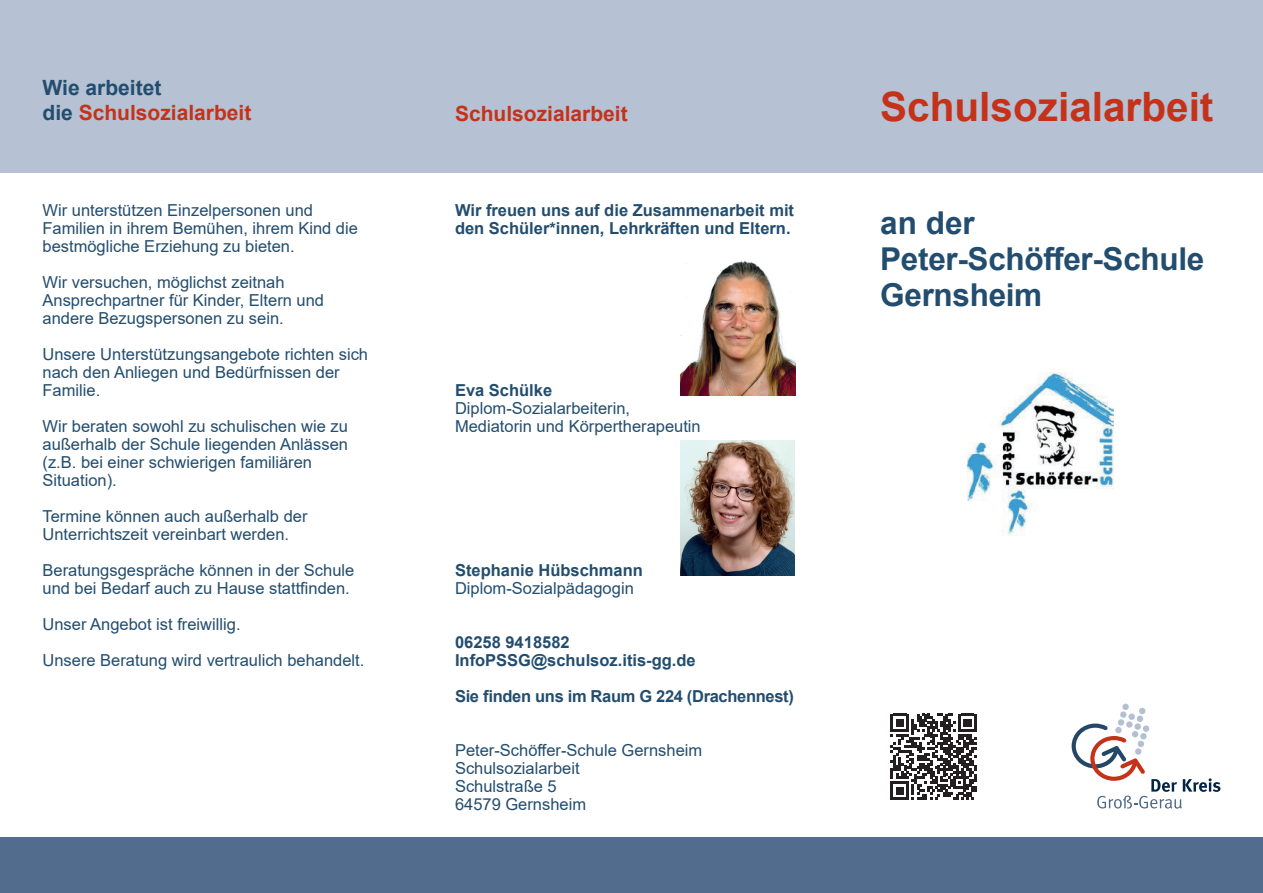
<style>
.page{position:relative;width:1263px;height:893px;background:#fff}
.page>*{position:absolute;margin:0;border:0;box-sizing:border-box;transform-origin:0 0}
.t1{font:700 40.5px "Arial";color:#c5321a}
.t2{font:700 31.5px/36px "Arial";letter-spacing:-.01em;color:#234d6e}
.t3{font:700 21px "Arial";color:#c5321a}
.t4{font:700 21px "Arial";color:#234d6e}
.t5{font:16.5px/18px "Arial";color:#234d6e}
.t6{font:700 16.5px/18px "Arial";color:#234d6e}
.t7{font:700 16.5px "Arial";letter-spacing:-.02em;color:#234d6e}
.s1{color:#234d6e}
</style>
<div class="page">
<div style="left:0;top:0;width:1263px;height:172px;background:#b6c1d3"></div>
<div style="left:0;top:838px;width:1263px;height:55px;background:#516c8c"></div>
<div style="left:1122px;top:704px;width:7px;height:6px;background:#b4bfd1;border-radius:50%"></div>
<svg style="left:1071px;top:708px;width:149px;height:101px"></svg>
<img style="left:681px;top:261px;width:114px;height:135px">
<img style="left:681px;top:441px;width:113px;height:135px">
<img style="left:967px;top:372px;width:146px;height:164px">
<svg style="left:891px;top:714px;width:86px;height:86px"></svg>
<p class="t4" style="left:43px;top:73px;width:120px">Wie arbeitet</p>
<p class="t3" style="left:43px;top:98px;width:210px"><span class="s1">die</span> Schulsozialarbeit</p>
<p class="t5" style="left:43px;top:201px;width:317px">Wir unterstützen Einzelpersonen und<br>Familien in ihrem Bemühen, ihrem Kind die bestmögliche Erziehung zu bieten.</p>
<p class="t5" style="left:43px;top:273px;width:283px">Wir versuchen, möglichst zeitnah<br>Ansprechpartner für Kinder, Eltern und andere Bezugspersonen zu sein.</p>
<p class="t5" style="left:43px;top:345px;width:327px">Unsere Unterstützungsangebote richten sich</p>
<p class="t5" style="left:43px;top:363px;width:299px">nach den Anliegen und Bedürfnissen der</p>
<p class="t5" style="left:43px;top:381px;width:59px">Familie.</p>
<p class="t5" style="left:43px;top:417px;width:307px">Wir beraten sowohl zu schulischen wie zu</p>
<p class="t5" style="left:43px;top:435px;width:307px">außerhalb der Schule liegenden Anlässen</p>
<p class="t5" style="left:43px;top:453px;width:271px">(z.B. bei einer schwierigen familiären</p>
<p class="t5" style="left:43px;top:471px;width:76px">Situation).</p>
<p class="t5" style="left:43px;top:507px;width:267px">Termine können auch außerhalb der<br>Unterrichtszeit vereinbart werden.</p>
<p class="t5" style="left:43px;top:561px;width:313px">Beratungsgespräche können in der Schule</p>
<p class="t5" style="left:43px;top:579px;width:309px">und bei Bedarf auch zu Hause stattfinden.</p>
<p class="t5" style="left:43px;top:615px;width:200px">Unser Angebot ist freiwillig.</p>
<p class="t5" style="left:43px;top:651px;width:323px">Unsere Beratung wird vertraulich behandelt.</p>
<p class="t3" style="left:455px;top:98px;width:174px">Schulsozialarbeit</p>
<p class="t6" style="left:455px;top:201px;width:341px">Wir freuen uns auf die Zusammenarbeit mit den Schüler*innen, Lehrkräften und Eltern.</p>
<p class="t6" style="left:455px;top:381px;width:99px">Eva Schülke</p>
<p class="t5" style="left:455px;top:399px;width:177px">Diplom-Sozialarbeiterin,</p>
<p class="t5" style="left:455px;top:417px;width:247px">Mediatorin und Körpertherapeutin</p>
<p class="t6" style="left:455px;top:561px;width:189px">Stephanie Hübschmann</p>
<p class="t5" style="left:455px;top:579px;width:180px">Diplom-Sozialpädagogin</p>
<p class="t6" style="left:455px;top:633px;width:116px">06258 9418582</p>
<p class="t6" style="left:455px;top:651px;width:242px">InfoPSSG@schulsoz.itis-gg.de</p>
<p class="t7" style="left:455px;top:685px;width:340px">Sie finden uns im Raum G 224 (Drachennest)</p>
<p class="t5" style="left:455px;top:741px;width:249px">Peter-Schöffer-Schule Gernsheim</p>
<p class="t5" style="left:455px;top:759px;width:126px">Schulsozialarbeit</p>
<p class="t5" style="left:455px;top:777px;width:103px">Schulstraße 5</p>
<p class="t5" style="left:455px;top:795px;width:133px">64579 Gernsheim</p>
<p class="t1" style="left:880px;top:78px;width:335px">Schulsozialarbeit</p>
<p class="t2" style="left:880px;top:205px;width:96px">an der</p>
<p class="t2" style="left:880px;top:241px;width:326px">Peter-Schöffer-Schule<br>Gernsheim</p>
</div>
